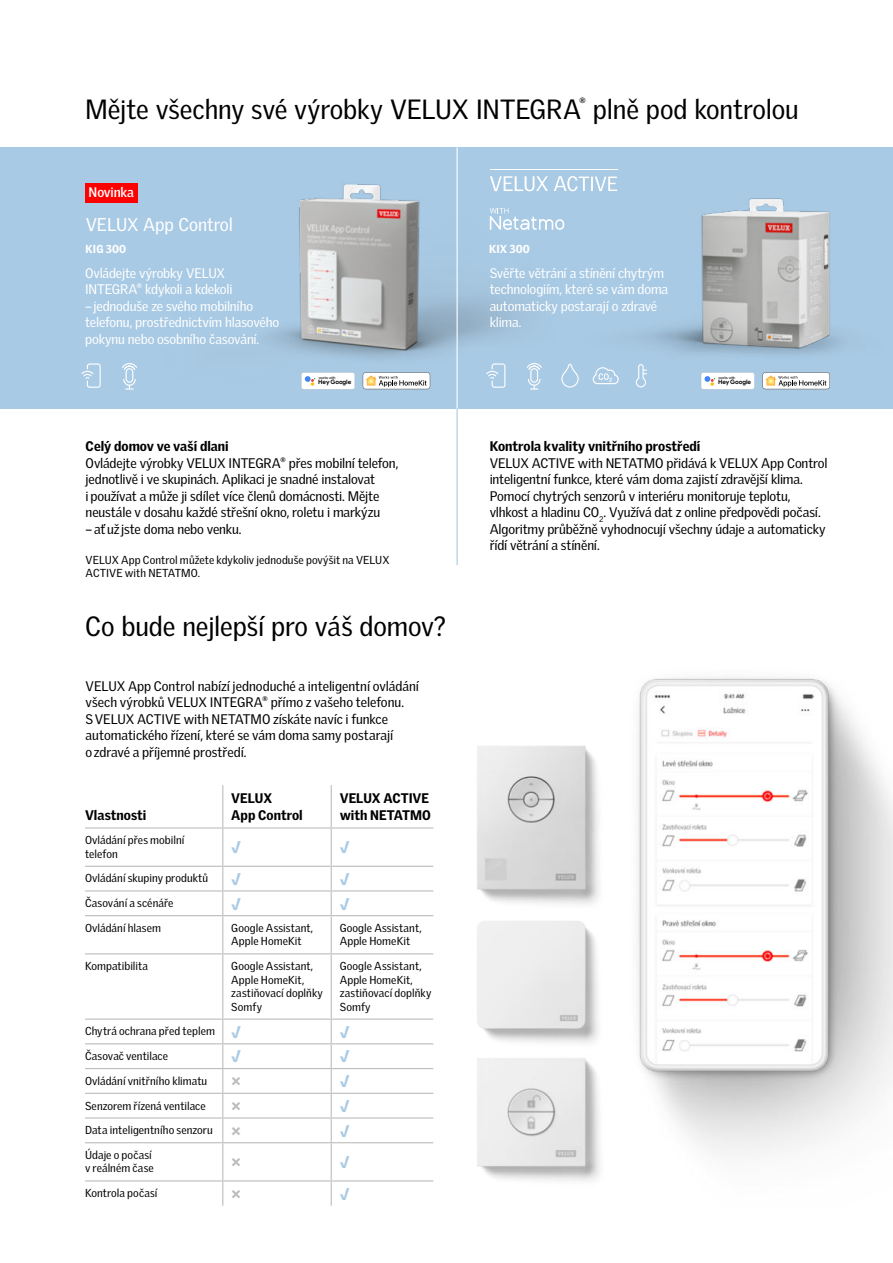
<style>
.page{position:relative;width:893px;height:1263px;background:#fff}
.page>*{position:absolute;margin:0;border:0;box-sizing:border-box;transform-origin:0 0}
.t1{font:27px "Velux Gothic";letter-spacing:-.005em;color:#000}
.t2{font:18px "Velux Gothic";color:#fff}
.t3{font:900 16.5px "Velux Gothic";color:#a9cae4}
.t4{font:900 16.5px "Velux Gothic";color:#bcbdbb}
.t5{font:13.5px/16.5px "Velux Gothic";letter-spacing:-.01em;color:#000}
.t6{font:13.5px/16.5px "Velux Gothic";letter-spacing:-.01em;color:#fff}
.t7{font:900 13.5px/16.5px "Velux Gothic";color:#000}
.t8{font:700 13.5px "Velux Gothic";letter-spacing:-.01em;color:#fff}
.t9{font:11.25px/13.5px "Velux Gothic";letter-spacing:.005em;color:#000}
.t10{font:900 11.25px "Velux Gothic";letter-spacing:.015em;color:#fff}
.t11{font:700 6.15px "Google Sans";letter-spacing:-.025em;color:#000}
.t12{font:3.75px "Google Sans";letter-spacing:-.04em;color:#000}
.s1{font-weight:900;font-size:16.5px;color:#a9cae4}
.s2{font-weight:900;font-size:16.5px;color:#bcbdbb}
</style>
<div class="page">
<div style="left:0;top:148px;width:893px;height:261px;background:#a9cae4"></div>
<svg style="left:81px;top:363px;width:20px;height:25px"></svg>
<svg style="left:122px;top:363px;width:15px;height:27px"></svg>
<img style="left:571px;top:169px;width:270px;height:221px">
<img style="left:269px;top:151px;width:302px;height:247px">
<svg style="left:490px;top:176px;width:127px;height:15px"></svg>
<svg style="left:490px;top:208px;width:74px;height:22px"></svg>
<hr style="left:490px;top:170px;width:127px;height:1px;background:#fff">
<svg style="left:762px;top:372px;width:68px;height:17px"></svg>
<svg style="left:363px;top:372px;width:67px;height:17px"></svg>
<svg style="left:701px;top:372px;width:53px;height:17px"></svg>
<svg style="left:301px;top:372px;width:54px;height:17px"></svg>
<hr style="left:457px;top:148px;width:1px;height:261px;background:#fff">
<hr style="left:457px;top:409px;width:1px;height:156px;background:#a9cae4">
<hr style="left:331px;top:785px;width:1px;height:42px;background:#bcbdbb">
<hr style="left:85px;top:827px;width:138px;height:1px;background:#bcbdbb">
<hr style="left:223px;top:827px;width:108px;height:1px;background:#bcbdbb">
<hr style="left:331px;top:827px;width:102px;height:1px;background:#bcbdbb">
<hr style="left:331px;top:828px;width:1px;height:38px;background:#bcbdbb">
<hr style="left:85px;top:866px;width:138px;height:1px;background:#bcbdbb">
<hr style="left:223px;top:866px;width:108px;height:1px;background:#bcbdbb">
<hr style="left:331px;top:866px;width:102px;height:1px;background:#bcbdbb">
<hr style="left:85px;top:890px;width:138px;height:1px;background:#bcbdbb">
<hr style="left:223px;top:890px;width:108px;height:1px;background:#bcbdbb">
<hr style="left:331px;top:890px;width:102px;height:1px;background:#bcbdbb">
<svg style="left:331px;top:867px;width:1px;height:48px"></svg>
<hr style="left:85px;top:915px;width:138px;height:1px;background:#bcbdbb">
<hr style="left:223px;top:915px;width:108px;height:1px;background:#bcbdbb">
<hr style="left:331px;top:915px;width:102px;height:1px;background:#bcbdbb">
<hr style="left:331px;top:916px;width:1px;height:37px;background:#bcbdbb">
<hr style="left:85px;top:953px;width:138px;height:1px;background:#bcbdbb">
<hr style="left:223px;top:953px;width:108px;height:1px;background:#bcbdbb">
<hr style="left:331px;top:953px;width:102px;height:1px;background:#bcbdbb">
<hr style="left:331px;top:954px;width:1px;height:64px;background:#bcbdbb">
<hr style="left:85px;top:1018px;width:138px;height:2px;background:#bcbdbb">
<hr style="left:223px;top:1018px;width:108px;height:2px;background:#bcbdbb">
<hr style="left:331px;top:1018px;width:102px;height:2px;background:#bcbdbb">
<hr style="left:85px;top:1043px;width:138px;height:1px;background:#bcbdbb">
<hr style="left:223px;top:1043px;width:108px;height:1px;background:#bcbdbb">
<hr style="left:331px;top:1043px;width:102px;height:1px;background:#bcbdbb">
<hr style="left:85px;top:1068px;width:138px;height:1px;background:#bcbdbb">
<hr style="left:223px;top:1068px;width:108px;height:1px;background:#bcbdbb">
<hr style="left:331px;top:1068px;width:102px;height:1px;background:#bcbdbb">
<hr style="left:85px;top:1093px;width:138px;height:1px;background:#bcbdbb">
<hr style="left:223px;top:1093px;width:108px;height:1px;background:#bcbdbb">
<hr style="left:331px;top:1093px;width:102px;height:1px;background:#bcbdbb">
<hr style="left:85px;top:1117px;width:138px;height:1px;background:#bcbdbb">
<hr style="left:223px;top:1117px;width:108px;height:1px;background:#bcbdbb">
<hr style="left:331px;top:1117px;width:102px;height:1px;background:#bcbdbb">
<svg style="left:331px;top:1020px;width:1px;height:122px"></svg>
<hr style="left:85px;top:1142px;width:138px;height:1px;background:#bcbdbb">
<hr style="left:223px;top:1142px;width:108px;height:1px;background:#bcbdbb">
<hr style="left:331px;top:1142px;width:102px;height:1px;background:#bcbdbb">
<hr style="left:331px;top:1143px;width:1px;height:37px;background:#bcbdbb">
<hr style="left:85px;top:1180px;width:138px;height:1px;background:#bcbdbb">
<hr style="left:223px;top:1180px;width:108px;height:1px;background:#bcbdbb">
<hr style="left:331px;top:1180px;width:102px;height:1px;background:#bcbdbb">
<svg style="left:331px;top:1181px;width:1px;height:25px"></svg>
<hr style="left:222px;top:785px;width:1px;height:42px;background:#bcbdbb">
<hr style="left:222px;top:828px;width:1px;height:38px;background:#bcbdbb">
<svg style="left:222px;top:867px;width:1px;height:48px"></svg>
<hr style="left:222px;top:916px;width:1px;height:37px;background:#bcbdbb">
<hr style="left:222px;top:954px;width:1px;height:64px;background:#bcbdbb">
<svg style="left:222px;top:1020px;width:1px;height:122px"></svg>
<hr style="left:222px;top:1143px;width:1px;height:37px;background:#bcbdbb">
<svg style="left:222px;top:1181px;width:1px;height:25px"></svg>
<img style="left:637px;top:677px;width:256px;height:477px">
<img style="left:477px;top:1083px;width:123px;height:99px">
<img style="left:477px;top:745px;width:122px;height:160px">
<img style="left:477px;top:921px;width:122px;height:162px">
<div style="left:86px;top:183px;width:52px;height:20px;background:#f00"></div>
<h1 class="t1" style="left:85px;top:94px;width:715px">Mějte všechny své výrobky VELUX INTEGRA<sup>®</sup> plně pod kontrolou</h1>
<p class="t8" style="left:89px;top:184px;width:47px">Novinka</p>
<h2 class="t2" style="left:86px;top:214px;width:149px">VELUX App Control</h2>
<p class="t6" style="left:85px;top:264px;width:149px">Ovládejte výrobky VELUX<br>INTEGRA® kdykoli a kdekoli</p>
<p class="t6" style="left:85px;top:297px;width:196px">– jednoduše ze svého mobilního telefonu, prostřednictvím hlasového pokynu nebo osobního časování.</p>
<p class="t10" style="left:86px;top:243px;width:42px">KIG 300</p>
<p class="t10" style="left:489px;top:243px;width:42px">KIX 300</p>
<p class="t6" style="left:490px;top:264px;width:180px">Svěřte větrání a stínění chytrým technologiím, které se vám doma automaticky postarají o zdravé klima.</p>
<p class="t12" style="left:319px;top:375px;width:18px">works with</p>
<p class="t11" style="left:318px;top:380px;width:34px">Hey Google</p>
<p class="t12" style="left:718px;top:375px;width:18px">works with</p>
<p class="t11" style="left:718px;top:380px;width:34px">Hey Google</p>
<p class="t7" style="left:86px;top:438px;width:145px">Celý domov ve vaší dlani</p>
<p class="t5" style="left:86px;top:454px;width:314px">Ovládejte výrobky VELUX INTEGRA® přes mobilní telefon, jednotlivě i ve skupinách. Aplikaci je snadné instalovat<br>i používat a může ji sdílet více členů domácnosti. Mějte neustále v dosahu každé střešní okno, roletu i markýzu</p>
<p class="t5" style="left:86px;top:520px;width:157px">– ať už jste doma nebo venku.</p>
<p class="t9" style="left:86px;top:553px;width:305px">VELUX App Control můžete kdykoliv jednoduše povýšit na VELUX<br>ACTIVE with NETATMO.</p>
<h1 class="t1" style="left:85px;top:611px;width:362px">Co bude nejlepší pro váš domov?</h1>
<p class="t5" style="left:86px;top:677px;width:335px">VELUX App Control nabízí jednoduché a inteligentní ovládání všech výrobků VELUX INTEGRA® přímo z vašeho telefonu.<br>S VELUX ACTIVE with NETATMO získáte navíc i funkce automatického řízení, které se vám doma samy postarají<br>o zdravé a příjemné prostředí.</p>
<p class="t7" style="left:85px;top:806px;width:63px">Vlastnosti</p>
<p class="t7" style="left:231px;top:790px;width:73px">VELUX<br>App Control</p>
<p class="t7" style="left:340px;top:790px;width:93px">VELUX ACTIVE with NETATMO</p>
<p class="t9" style="left:85px;top:833px;width:101px">Ovládání přes mobilní telefon</p>
<p class="t3" style="left:231px;top:838px;width:11px">√</p>
<p class="t3" style="left:340px;top:838px;width:11px">√</p>
<p class="t9" style="left:85px;top:871px;width:125px">Ovládání skupiny produktů</p>
<p class="t3" style="left:231px;top:869px;width:11px">√</p>
<p class="t3" style="left:340px;top:869px;width:11px">√</p>
<p class="t9" style="left:85px;top:896px;width:90px">Časování a scénáře</p>
<p class="t3" style="left:231px;top:894px;width:11px">√</p>
<p class="t3" style="left:340px;top:894px;width:11px">√</p>
<p class="t9" style="left:85px;top:921px;width:77px">Ovládání hlasem</p>
<p class="t9" style="left:231px;top:921px;width:83px">Google Assistant,<br>Apple HomeKit</p>
<p class="t9" style="left:340px;top:921px;width:83px">Google Assistant,<br>Apple HomeKit</p>
<p class="t9" style="left:85px;top:959px;width:65px">Kompatibilita</p>
<p class="t9" style="left:231px;top:959px;width:93px">Google Assistant,<br>Apple HomeKit, zastiňovací doplňky<br>Somfy</p>
<p class="t9" style="left:340px;top:959px;width:93px">Google Assistant,<br>Apple HomeKit, zastiňovací doplňky<br>Somfy</p>
<p class="t9" style="left:85px;top:1024px;width:158px">Chytrá ochrana před teplem <span class="s1">√</span></p>
<p class="t3" style="left:340px;top:1022px;width:11px">√</p>
<p class="t9" style="left:85px;top:1049px;width:85px">Časovač ventilace</p>
<p class="t3" style="left:231px;top:1047px;width:11px">√</p>
<p class="t3" style="left:340px;top:1047px;width:11px">√</p>
<p class="t9" style="left:85px;top:1074px;width:124px">Ovládání vnitřního klimatu</p>
<p class="t4" style="left:231px;top:1072px;width:11px">×</p>
<p class="t3" style="left:340px;top:1072px;width:11px">√</p>
<p class="t9" style="left:85px;top:1098px;width:122px">Senzorem řízená ventilace</p>
<p class="t4" style="left:231px;top:1096px;width:11px">×</p>
<p class="t3" style="left:340px;top:1096px;width:11px">√</p>
<p class="t9" style="left:85px;top:1123px;width:158px">Data inteligentního senzoru <span class="s2">×</span></p>
<p class="t3" style="left:340px;top:1121px;width:11px">√</p>
<p class="t9" style="left:85px;top:1148px;width:70px">Údaje o počasí v reálném čase</p>
<p class="t4" style="left:231px;top:1153px;width:11px">×</p>
<p class="t3" style="left:340px;top:1153px;width:11px">√</p>
<p class="t9" style="left:85px;top:1186px;width:74px">Kontrola počasí</p>
<p class="t4" style="left:231px;top:1184px;width:11px">×</p>
<p class="t3" style="left:340px;top:1184px;width:11px">√</p>
<p class="t7" style="left:490px;top:438px;width:212px">Kontrola kvality vnitřního prostředí</p>
<p class="t5" style="left:490px;top:454px;width:339px">VELUX ACTIVE with NETATMO přidává k VELUX App Control inteligentní funkce, které vám doma zajistí zdravější klima.<br>Pomocí chytrých senzorů v interiéru monitoruje teplotu, vlhkost a hladinu CO<sub>2</sub>. Využívá dat z online předpovědi počasí.<br>Algoritmy průběžně vyhodnocují všechny údaje a automaticky řídí větrání a stínění.</p>
</div>
